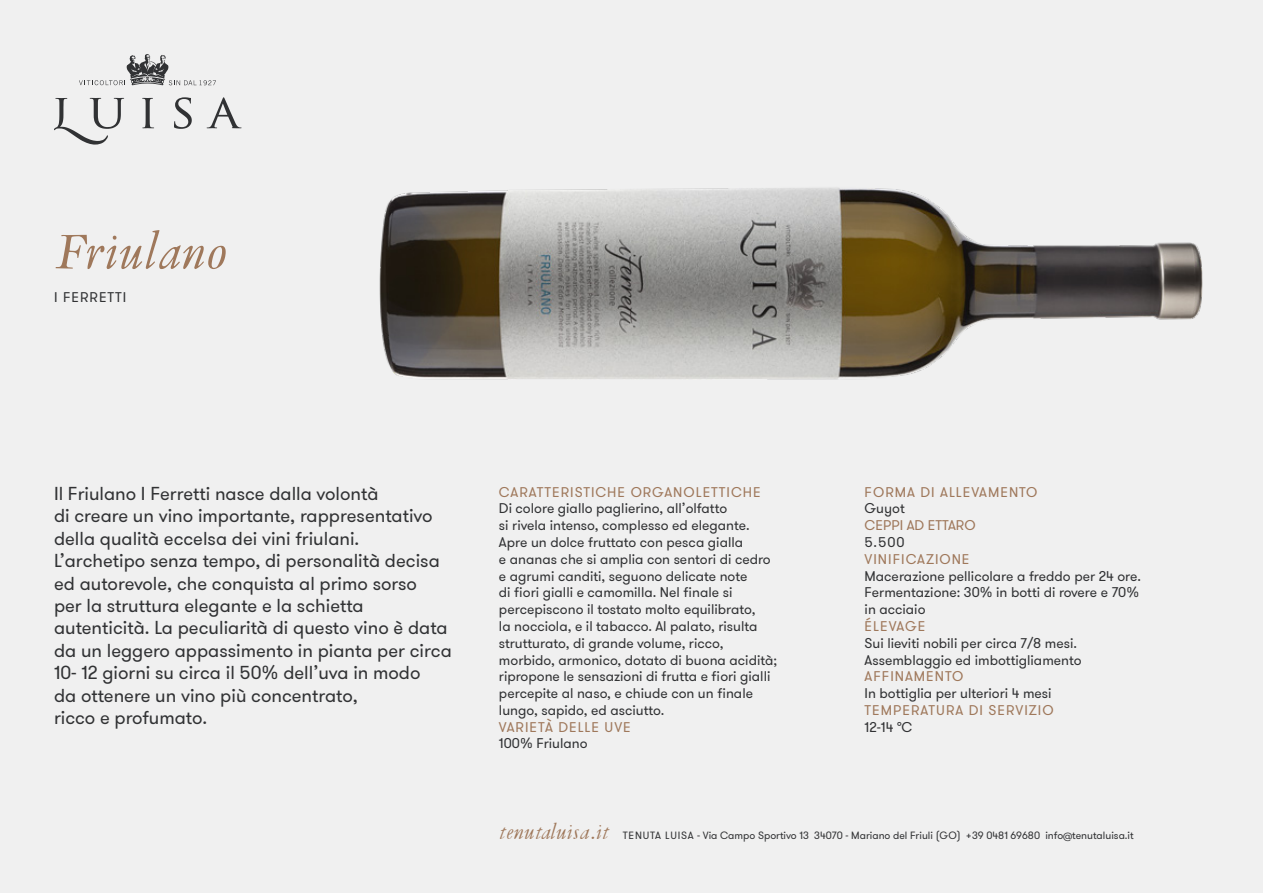
<style>
.page{position:relative;width:1263px;height:893px;background:#f0f0f0}
.page>*{position:absolute;margin:0;border:0;box-sizing:border-box;transform-origin:0 0}
.t1{font:italic 58.95px "Van Dijck MTW04";color:#9f785b}
.t2{font:italic 24.9px "Van Dijck MTW04";color:#9f785b}
.t3{font:18.6px/22.4px "GT Walsheim Pro";color:#313234}
.t4{font:13.95px/16.8px "GT Walsheim Pro";color:#313234}
.t5{font:13.95px "GT Walsheim Pro";letter-spacing:.07em;color:#9f785b}
.t6{font:13.95px "GT Walsheim Pro";color:#9f785b}
.t7{font:13.95px "GT Walsheim Pro";letter-spacing:.07em;color:#313234}
.t8{font:10.5px "GT Walsheim Pro";color:#313234}
</style>
<div class="page">
<svg style="left:142px;top:98px;width:12px;height:30px"></svg>
<svg style="left:174px;top:97px;width:18px;height:32px"></svg>
<svg style="left:207px;top:97px;width:35px;height:31px"></svg>
<svg style="left:54px;top:98px;width:70px;height:47px"></svg>
<svg style="left:79px;top:54px;width:137px;height:31px"></svg>
<img style="left:379px;top:188px;width:824px;height:192px">
<h1 class="t1" style="left:54px;top:215px;width:175px">Friulano</h1>
<p class="t7" style="left:54px;top:288px;width:74px">I FERRETTI</p>
<p class="t3" style="left:54px;top:483px;width:399px">Il Friulano I Ferretti nasce dalla volontà<br>di creare un vino importante, rappresentativo della qualità eccelsa dei vini friulani.<br>L’archetipo senza tempo, di personalità decisa ed autorevole, che conquista al primo sorso<br>per la struttura elegante e la schietta autenticità. La peculiarità di questo vino è data da un leggero appassimento in pianta per circa 10- 12 giorni su circa il 50% dell’uva in modo<br>da ottenere un vino più concentrato,<br>ricco e profumato.</p>
<p class="t5" style="left:864px;top:483px;width:174px">FORMA DI ALLEVAMENTO</p>
<p class="t5" style="left:499px;top:483px;width:263px">CARATTERISTICHE ORGANOLETTICHE</p>
<p class="t4" style="left:499px;top:500px;width:280px">Di colore giallo paglierino, all’olfatto<br>si rivela intenso, complesso ed elegante.<br>Apre un dolce fruttato con pesca gialla<br>e ananas che si amplia con sentori di cedro e agrumi canditi, seguono delicate note<br>di fiori gialli e camomilla. Nel finale si percepiscono il tostato molto equilibrato,<br>la nocciola, e il tabacco. Al palato, risulta strutturato, di grande volume, ricco, morbido, armonico, dotato di buona acidità; ripropone le sensazioni di frutta e fiori gialli percepite al naso, e chiude con un finale lungo, sapido, ed asciutto.</p>
<p class="t5" style="left:499px;top:718px;width:133px">VARIETÀ DELLE UVE</p>
<p class="t4" style="left:499px;top:735px;width:90px">100% Friulano</p>
<p class="t4" style="left:864px;top:500px;width:42px">Guyot</p>
<p class="t6" style="left:864px;top:516px;width:113px">CEPPI AD ETTARO</p>
<p class="t4" style="left:864px;top:534px;width:42px">5.500</p>
<p class="t5" style="left:864px;top:550px;width:106px">VINIFICAZIONE</p>
<p class="t4" style="left:864px;top:568px;width:278px">Macerazione pellicolare a freddo per 24 ore.<br>Fermentazione: 30% in botti di rovere e 70% in acciaio</p>
<p class="t5" style="left:864px;top:617px;width:62px">ÉLEVAGE</p>
<p class="t4" style="left:864px;top:635px;width:219px">Sui lieviti nobili per circa 7/8 mesi.<br>Assemblaggio ed imbottigliamento</p>
<p class="t5" style="left:864px;top:668px;width:100px">AFFINAMENTO</p>
<p class="t4" style="left:864px;top:685px;width:189px">In bottiglia per ulteriori 4 mesi</p>
<p class="t5" style="left:864px;top:701px;width:190px">TEMPERATURA DI SERVIZIO</p>
<p class="t4" style="left:864px;top:719px;width:49px">12-14 °C</p>
<h2 class="t2" style="left:499px;top:816px;width:112px">tenutaluisa.it</h2>
<p class="t8" style="left:623px;top:829px;width:512px">TENUTA LUISA - Via Campo Sportivo 13 34070 - Mariano del Friuli (GO) +39 0481 69680 info@tenutaluisa.it</p>
</div>
